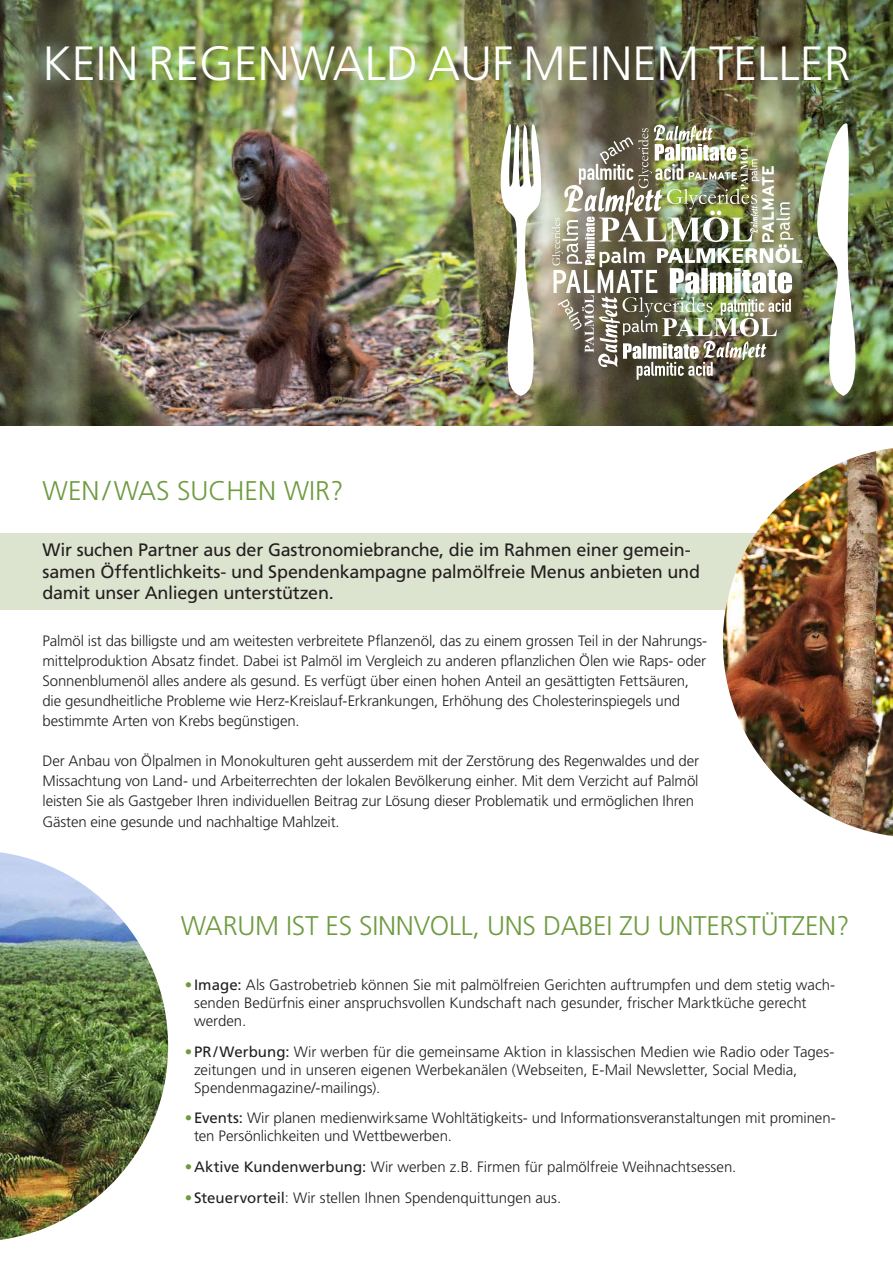
<style>
.page{position:relative;width:893px;height:1263px;background:#fff}
.page>*{position:absolute;margin:0;border:0;box-sizing:border-box;transform-origin:0 0}
.t1{font:300 48px "Frutiger";color:#fff}
.t2{font:300 27px "Frutiger";letter-spacing:-.01em;color:#6e9b40}
.t3{font:18px/21.6px "Frutiger";letter-spacing:-.015em;color:#231f20}
.t4{font:300 15px/20.1px "Frutiger";letter-spacing:-.01em;color:#231f20}
.s1{color:#6e9b40}
.s2{font-weight:400}
</style>
<div class="page">
<img style="left:0;top:0;width:893px;height:425px">
<img style="left:815px;top:123px;width:43px;height:273px">
<img style="left:494px;top:124px;width:50px;height:272px">
<img style="left:552px;top:125px;width:250px;height:255px">
<img style="left:0;top:852px;width:168px;height:388px">
<div style="left:0;top:534px;width:771px;height:76px;background:#dce3ce"></div>
<img style="left:723px;top:448px;width:170px;height:388px">
<p class="t1" style="left:43px;top:36px;width:809px">KEIN REGENWALD AUF MEINEM TELLER</p>
<p class="t2" style="left:43px;top:475px;width:303px">WEN/WAS SUCHEN WIR?</p>
<p class="t3" style="left:43px;top:539px;width:659px">Wir suchen Partner aus der Gastronomiebranche, die im Rahmen einer gemein&shy;samen Öffentlichkeits- und Spendenkampagne palmölfreie Menus anbieten und damit unser Anliegen unterstützen.</p>
<p class="t4" style="left:43px;top:630px;width:666px">Palmöl ist das billigste und am weitesten verbreitete Pflanzenöl, das zu einem grossen Teil in der Nahrungs&shy;mittelproduktion Absatz findet. Dabei ist Palmöl im Vergleich zu anderen pflanzlichen Ölen wie Raps- oder Sonnenblumenöl alles andere als gesund. Es verfügt über einen hohen Anteil an gesättigten Fettsäuren, die gesundheitliche Probleme wie Herz-Kreislauf-Erkrankungen, Erhöhung des Cholesterinspiegels und bestimmte Arten von Krebs begünstigen.</p>
<p class="t4" style="left:43px;top:751px;width:658px">Der Anbau von Ölpalmen in Monokulturen geht ausserdem mit der Zerstörung des Regenwaldes und der Missachtung von Land- und Arbeiterrechten der lokalen Bevölkerung einher. Mit dem Verzicht auf Palmöl leisten Sie als Gastgeber Ihren individuellen Beitrag zur Lösung dieser Problematik und ermöglichen Ihren Gästen eine gesunde und nachhaltige Mahlzeit.</p>
<p class="t2" style="left:181px;top:911px;width:670px">WARUM IST ES SINNVOLL, UNS DABEI ZU UNTERSTÜTZEN?</p>
<p class="t4" style="left:194px;top:976px;width:643px;line-height:18px;text-indent:-9px"><span class="s1">•</span> <span class="s2">Image:</span> Als Gastrobetrieb können Sie mit palmölfreien Gerichten auftrumpfen und dem stetig wach&shy;senden Bedürfnis einer anspruchsvollen Kundschaft nach gesunder, frischer Marktküche gerecht werden.</p>
<p class="t4" style="left:194px;top:1042px;width:642px;line-height:18px;text-indent:-9px"><span class="s1">•</span> <span class="s2">PR/Werbung:</span> Wir werben für die gemeinsame Aktion in klassischen Medien wie Radio oder Tages&shy;zeitungen und in unseren eigenen Werbekanälen (Webseiten, E-Mail Newsletter, Social Media,<br>Spendenmagazine/-mailings).</p>
<p class="t4" style="left:194px;top:1109px;width:643px;line-height:18px;text-indent:-9px"><span class="s1">•</span> <span class="s2">Events:</span> Wir planen medienwirksame Wohltätigkeits- und Informationsveranstaltungen mit prominen&shy;ten Persönlichkeiten und Wettbewerben.</p>
<p class="t4" style="left:185px;top:1157px;width:553px"><span class="s1">•</span> <span class="s2">Aktive Kundenwerbung:</span> Wir werben z.B. Firmen für palmölfreie Weihnachtsessen.</p>
<p class="t4" style="left:185px;top:1187px;width:378px"><span class="s1">•</span> <span class="s2">Steuervorteil</span>: Wir stellen Ihnen Spendenquittungen aus.</p>
</div>
